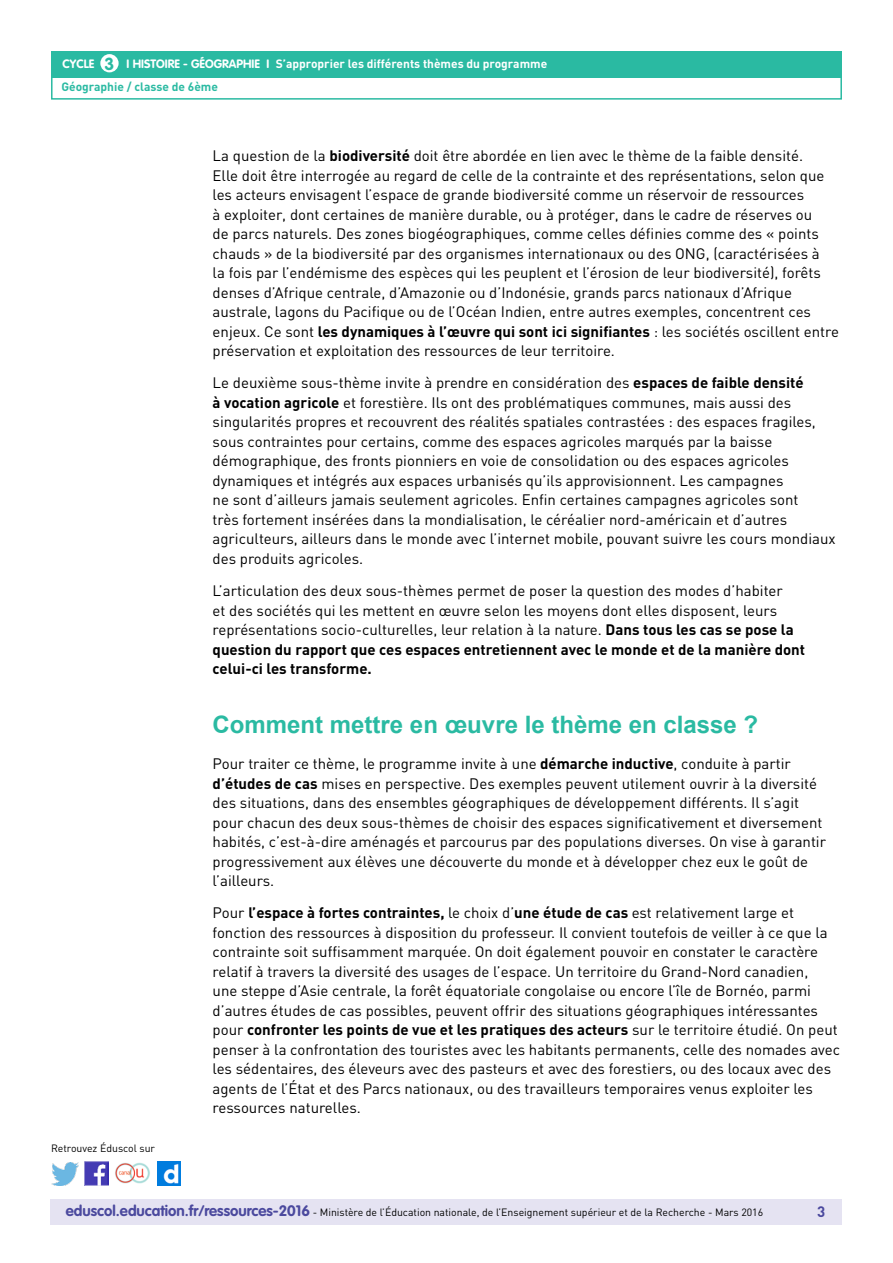
<style>
.page{position:relative;width:893px;height:1263px;background:#fff}
.page>*{position:absolute;margin:0;border:0;box-sizing:border-box;transform-origin:0 0}
.t1{font:700 24px "Arial";color:#2abaa2}
.t2{font:700 17.25px "VAG Rounded Std";color:#2abaa2}
.t3{font:15px/19.5px "DIN";color:#000}
.t4{font:700 15px/19.5px "DIN Pro";color:#000}
.t5{font:700 15px "DIN Pro";color:#4b499e}
.t6{font:700 12px "DIN Pro";color:#fff}
.t7{font:700 12px "VAG Rounded Std";color:#fff}
.t8{font:700 12px "DIN Pro";color:#2abaa2}
.t9{font:10.5px "DIN Pro";color:#000}
.s1{font-family:"VAG Rounded Std"}
.s2{font-family:"DIN Pro";font-weight:700}
.s3{font-family:"DIN";font-weight:400}
.s4{font-family:"VAG Rounded Std";font-weight:700;font-size:15px;color:#4b499e}
</style>
<div class="page">
<div style="left:50px;top:1199px;width:791px;height:26px;background:#e5e3f2"></div>
<div style="left:51px;top:51px;width:791px;height:27px;background:#2abaa2"></div>
<div style="left:100px;top:54px;width:19px;height:18px;background:#fff;border-radius:50%"></div>
<div style="left:51px;top:75px;width:791px;height:25px;border:2px solid #2abaa2"></div>
<img style="left:85px;top:1162px;width:23px;height:23px">
<img style="left:51px;top:1163px;width:28px;height:22px">
<img style="left:158px;top:1162px;width:22px;height:23px">
<img style="left:115px;top:1162px;width:35px;height:22px">
<p class="t7" style="left:63px;top:57px;width:33px">CYCLE</p>
<p class="t7" style="left:127px;top:57px;width:123px">I Histoire - Géographie</p>
<p class="t2" style="left:105px;top:53px;width:11px">3</p>
<p class="t6" style="left:266px;top:56px;width:282px"><span class="s1">I</span> S’approprier les différents thèmes du programme</p>
<p class="t8" style="left:61px;top:79px;width:158px">Géographie / classe de 6ème</p>
<p class="t3" style="left:213px;top:146px;width:613px">La question de la <span class="s2">biodiversité</span> doit être abordée en lien avec le thème de la faible densité.<br>Elle doit être interrogée au regard de celle de la contrainte et des représentations, selon que les acteurs envisagent l’espace de grande biodiversité comme un réservoir de ressources<br>à exploiter, dont certaines de manière durable, ou à protéger, dans le cadre de réserves ou de parcs naturels. Des zones biogéographiques, comme celles définies comme des « points chauds » de la biodiversité par des organismes internationaux ou des ONG, (caractérisées à la fois par l’endémisme des espèces qui les peuplent et l’érosion de leur biodiversité), forêts denses d’Afrique centrale, d’Amazonie ou d’Indonésie, grands parcs nationaux d’Afrique australe, lagons du Pacifique ou de l’Océan Indien, entre autres exemples, concentrent ces</p>
<p class="t4" style="left:213px;top:321px;width:628px"><span class="s3">enjeux. Ce sont</span> les dynamiques à l’œuvre qui sont ici signifiantes <span class="s3">: les sociétés oscillent entre</span></p>
<p class="t3" style="left:213px;top:334px;width:593px;line-height:32.2px">préservation et exploitation des ressources de leur territoire.<br>Le deuxième sous-thème invite à prendre en considération des <span class="s2">espaces de faible densité</span></p>
<p class="t3" style="left:213px;top:392px;width:625px"><span class="s2">à vocation agricole</span> et forestière. Ils ont des problématiques communes, mais aussi des singularités propres et recouvrent des réalités spatiales contrastées : des espaces fragiles, sous contraintes pour certains, comme des espaces agricoles marqués par la baisse démographique, des fronts pionniers en voie de consolidation ou des espaces agricoles dynamiques et intégrés aux espaces urbanisés qu’ils approvisionnent. Les campagnes<br>ne sont d’ailleurs jamais seulement agricoles. Enfin certaines campagnes agricoles sont<br>très fortement insérées dans la mondialisation, le céréalier nord-américain et d’autres agriculteurs, ailleurs dans le monde avec l’internet mobile, pouvant suivre les cours mondiaux des produits agricoles.</p>
<p class="t3" style="left:213px;top:581px;width:583px">L’articulation des deux sous-thèmes permet de poser la question des modes d’habiter et des sociétés qui les mettent en œuvre selon les moyens dont elles disposent, leurs représentations socio-culturelles, leur relation à la nature. <span class="s2">Dans tous les cas se pose la</span></p>
<p class="t4" style="left:213px;top:639px;width:594px">question du rapport que ces espaces entretiennent avec le monde et de la manière dont celui-ci les transforme.</p>
<p class="t9" style="left:51px;top:1141px;width:106px">Retrouvez Éduscol sur</p>
<h1 class="t1" style="left:213px;top:708px;width:547px">Comment mettre en œuvre le thème en classe ?</h1>
<p class="t3" style="left:213px;top:754px;width:615px">Pour traiter ce thème, le programme invite à une <span class="s2">démarche inductive</span>, conduite à partir <span class="s2">d’études de cas</span> mises en perspective. Des exemples peuvent utilement ouvrir à la diversité des situations, dans des ensembles géographiques de développement différents. Il s’agit pour chacun des deux sous-thèmes de choisir des espaces significativement et diversement habités, c’est-à-dire aménagés et parcourus par des populations diverses. On vise à garantir progressivement aux élèves une découverte du monde et à développer chez eux le goût de l’ailleurs.</p>
<p class="t4" style="left:213px;top:903px;width:583px"><span class="s3">Pour</span> l’espace à fortes contraintes, <span class="s3">le choix d’</span>une étude de cas <span class="s3">est relativement large et</span></p>
<p class="t3" style="left:213px;top:922px;width:617px">fonction des ressources à disposition du professeur. Il convient toutefois de veiller à ce que la contrainte soit suffisamment marquée. On doit également pouvoir en constater le caractère relatif à travers la diversité des usages de l’espace. Un territoire du Grand-Nord canadien, une steppe d’Asie centrale, la forêt équatoriale congolaise ou encore l’île de Bornéo, parmi d’autres études de cas possibles, peuvent offrir des situations géographiques intéressantes</p>
<p class="t4" style="left:213px;top:1020px;width:627px"><span class="s3">pour</span> confronter les points de vue et les pratiques des acteurs <span class="s3">sur le territoire étudié. On peut</span></p>
<p class="t3" style="left:213px;top:1039px;width:629px">penser à la confrontation des touristes avec les habitants permanents, celle des nomades avec les sédentaires, des éleveurs avec des pasteurs et avec des forestiers, ou des locaux avec des agents de l’État et des Parcs nationaux, ou des travailleurs temporaires venus exploiter les ressources naturelles.</p>
<p class="t9" style="left:66px;top:1205px;width:699px"><span class="s4">eduscol.education.fr/ressources-2016</span> - Ministère de l’Éducation nationale, de l’Enseignement supérieur et de la Recherche - Mars 2016</p>
<p class="t5" style="left:817px;top:1201px;width:10px">3</p>
</div>
